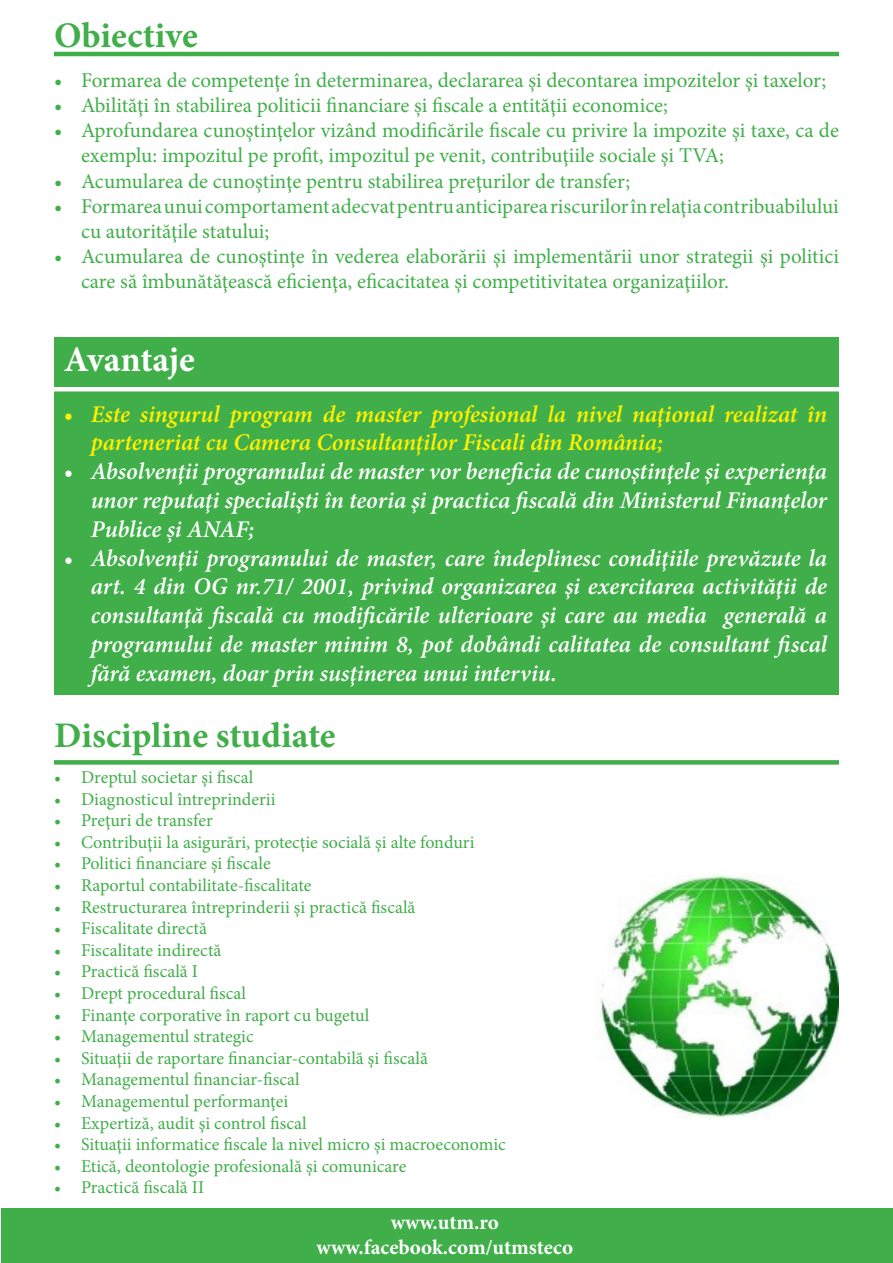
<style>
.page{position:relative;width:893px;height:1263px;background:#fff}
.page>*{position:absolute;margin:0;border:0;box-sizing:border-box;transform-origin:0 0}
.t1{font:700 36px "Minion Pro";color:#40ae49}
.t2{font:700 36px "Minion Pro";letter-spacing:-.005em;color:#fff}
.t3{font:italic 600 24px/28.8px "Minion Pro";letter-spacing:-.01em;color:#fff;text-align:justify}
.t4{font:italic 600 24px/28.8px "Minion Pro";letter-spacing:-.005em;color:#fff101}
.t5{font:21px/25.2px "Minion Pro";color:#40ae49}
.t6{font:700 21px "Minion Pro";color:#fff}
.t7{font:18px "Minion Pro";color:#40ae49}
</style>
<div class="page">
<div style="left:54px;top:338px;width:785px;height:357px;background:#40ae49"></div>
<hr style="left:54px;top:52px;width:785px;height:4px;background:#40ae49">
<hr style="left:54px;top:387px;width:785px;height:4px;background:#fff">
<div style="left:54px;top:760px;width:785px;height:5px;background:#40ae49"></div>
<div style="left:1px;top:1209px;width:892px;height:54px;background:#40ae49"></div>
<img style="left:598px;top:874px;width:241px;height:244px">
<p class="t1" style="left:54px;top:10px;width:145px">Obiective</p>
<p class="t5" style="left:54px;top:68px;width:774px">• Formarea de competenţe în determinarea, declararea şi decontarea impozitelor şi taxelor;</p>
<p class="t5" style="left:54px;top:93px;width:615px">• Abilităţi în stabilirea politicii financiare și fiscale a entităţii economice;</p>
<p class="t5" style="left:81px;top:118px;width:759px;text-indent:-27px">• Aprofundarea cunoştinţelor vizând modificările fiscale cu privire la impozite şi taxe, ca de exemplu: impozitul pe profit, impozitul pe venit, contribuţiile sociale şi TVA;</p>
<p class="t5" style="left:54px;top:168px;width:578px">• Acumularea de cunoştinţe pentru stabilirea preţurilor de transfer;</p>
<p class="t5" style="left:81px;top:194px;width:759px;text-indent:-27px">• Formarea unui comportament adecvat pentru anticiparea riscurilor în relaţia contribuabilului cu autorităţile statului;</p>
<p class="t5" style="left:81px;top:244px;width:759px;text-indent:-27px">• Acumularea de cunoştinţe în vederea elaborării şi implementării unor strategii şi politici care să îmbunătăţească eficienţa, eficacitatea şi competitivitatea organizaţiilor.</p>
<p class="t2" style="left:64px;top:334px;width:133px">Avantaje</p>
<p class="t4" style="left:91px;top:399px;width:738px;text-indent:-27px">• Este singurul program de master profesional la nivel naţional realizat în parteneriat cu Camera Consultanţilor Fiscali din România;</p>
<p class="t3" style="left:91px;top:457px;width:738px;text-indent:-27px">• Absolvenţii programului de master vor beneficia de cunoştinţele şi experienţa unor reputaţi specialişti în teoria şi practica fiscală din Ministerul Finanțelor Publice și ANAF;</p>
<p class="t3" style="left:91px;top:543px;width:738px;text-indent:-27px">• Absolvenţii programului de master, care îndeplinesc condiţiile prevăzute la art. 4 din OG nr.71/ 2001, privind organizarea şi exercitarea activităţii de consultanţă fiscală cu modificările ulterioare şi care au media generală a programului de master minim 8, pot dobândi calitatea de consultant fiscal fără examen, doar prin susţinerea unui interviu.</p>
<p class="t1" style="left:54px;top:710px;width:283px">Discipline studiate</p>
<p class="t7" style="left:54px;top:765px;width:201px">• Dreptul societar şi fiscal</p>
<p class="t7" style="left:54px;top:787px;width:223px">• Diagnosticul întreprinderii</p>
<p class="t7" style="left:54px;top:808px;width:160px">• Preţuri de transfer</p>
<p class="t7" style="left:54px;top:830px;width:422px">• Contribuţii la asigurări, protecţie socială şi alte fonduri</p>
<p class="t7" style="left:54px;top:851px;width:218px">• Politici financiare şi fiscale</p>
<p class="t7" style="left:54px;top:873px;width:259px">• Raportul contabilitate-fiscalitate</p>
<p class="t7" style="left:54px;top:895px;width:363px">• Restructurarea întreprinderii şi practică fiscală</p>
<p class="t7" style="left:54px;top:916px;width:154px">• Fiscalitate directă</p>
<p class="t7" style="left:54px;top:938px;width:169px">• Fiscalitate indirectă</p>
<p class="t7" style="left:54px;top:959px;width:146px">• Practică fiscală I</p>
<p class="t7" style="left:54px;top:981px;width:194px">• Drept procedural fiscal</p>
<p class="t7" style="left:54px;top:1003px;width:317px">• Finanţe corporative în raport cu bugetul</p>
<p class="t7" style="left:54px;top:1024px;width:201px">• Managementul strategic</p>
<p class="t7" style="left:54px;top:1046px;width:375px">• Situaţii de raportare financiar-contabilă şi fiscală</p>
<p class="t7" style="left:54px;top:1067px;width:247px">• Managementul financiar-fiscal</p>
<p class="t7" style="left:54px;top:1089px;width:236px">• Managementul performanţei</p>
<p class="t7" style="left:54px;top:1111px;width:254px">• Expertiză, audit şi control fiscal</p>
<p class="t7" style="left:54px;top:1132px;width:453px">• Situaţii informatice fiscale la nivel micro şi macroeconomic</p>
<p class="t7" style="left:54px;top:1154px;width:354px">• Etică, deontologie profesională şi comunicare</p>
<p class="t7" style="left:54px;top:1175px;width:152px">• Practică fiscală II</p>
<p class="t6" style="left:391px;top:1207px;width:110px">www.utm.ro</p>
<p class="t6" style="left:316px;top:1232px;width:258px">www.facebook.com/utmsteco</p>
</div>
